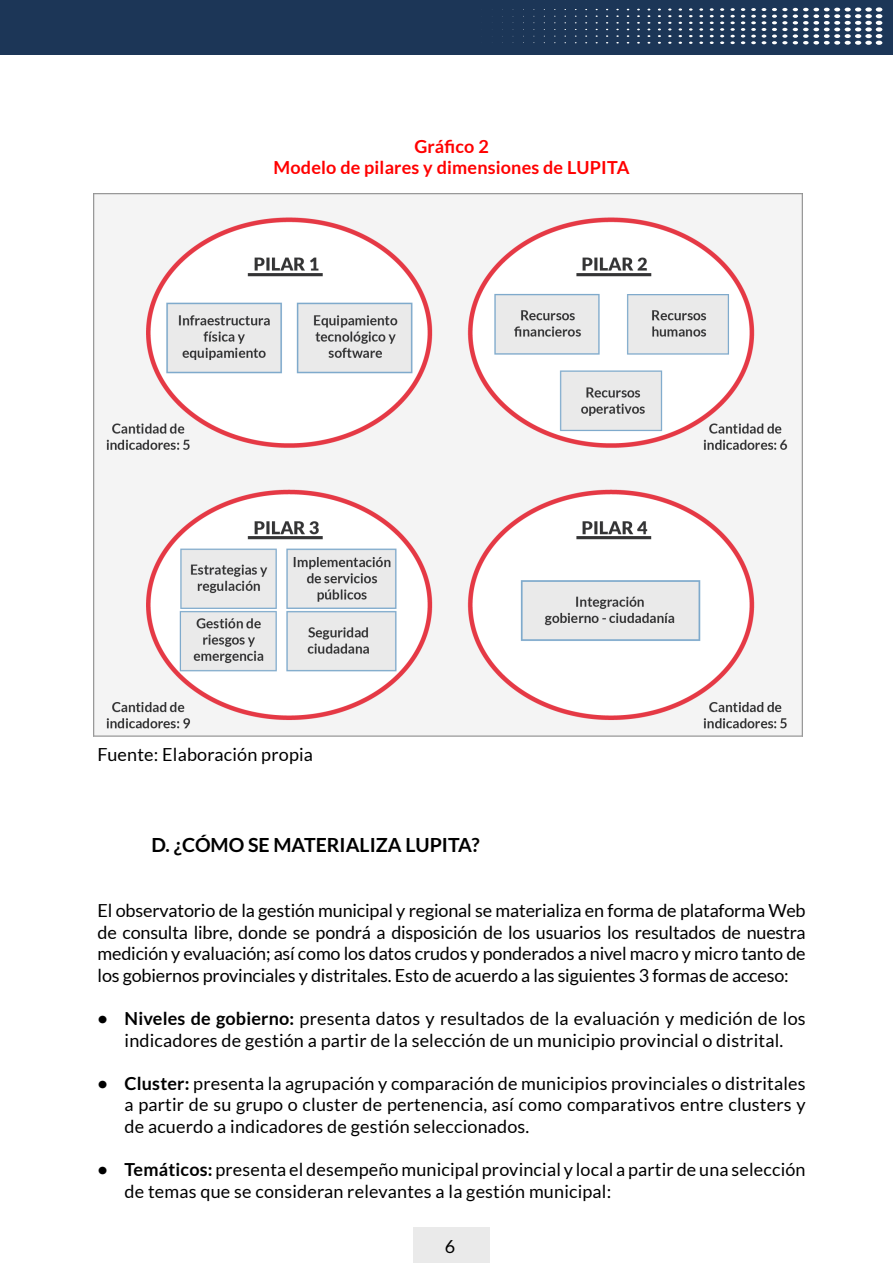
<style>
.page{position:relative;width:893px;height:1263px;background:#fff}
.page>*{position:absolute;margin:0;border:0;box-sizing:border-box;transform-origin:0 0}
.t1{font:700 19.5px "Lato";color:#000}
.t2{font:18px/21.6px "Lato";letter-spacing:.01em;color:#000;text-align:justify}
.t3{font:700 18px "Lato";letter-spacing:.01em;color:#f00}
.s1{font-weight:700}
</style>
<div class="page">
<div style="left:0;top:0;width:893px;height:54px;background:#1c3657"></div>
<svg style="left:606px;top:9px;width:2px;height:34px"></svg>
<svg style="left:616px;top:9px;width:3px;height:35px"></svg>
<svg style="left:627px;top:9px;width:2px;height:35px"></svg>
<svg style="left:637px;top:9px;width:3px;height:35px"></svg>
<svg style="left:647px;top:9px;width:3px;height:35px"></svg>
<svg style="left:658px;top:9px;width:3px;height:35px"></svg>
<svg style="left:668px;top:8px;width:3px;height:36px"></svg>
<svg style="left:679px;top:8px;width:3px;height:36px"></svg>
<svg style="left:689px;top:8px;width:4px;height:36px"></svg>
<svg style="left:699px;top:8px;width:4px;height:36px"></svg>
<svg style="left:710px;top:8px;width:4px;height:36px"></svg>
<svg style="left:720px;top:8px;width:4px;height:36px"></svg>
<svg style="left:730px;top:8px;width:5px;height:36px"></svg>
<svg style="left:741px;top:8px;width:4px;height:36px"></svg>
<svg style="left:751px;top:8px;width:5px;height:36px"></svg>
<svg style="left:762px;top:8px;width:4px;height:36px"></svg>
<svg style="left:772px;top:8px;width:15px;height:36px"></svg>
<svg style="left:793px;top:7px;width:89px;height:38px"></svg>
<img style="left:94px;top:193px;width:708px;height:543px">
<div style="left:413px;top:1228px;width:77px;height:35px;background:#eaeaea"></div>
<p class="t3" style="left:414px;top:136px;width:76px">Gráfico 2</p>
<p class="t3" style="left:274px;top:158px;width:357px">Modelo de pilares y dimensiones de LUPITA</p>
<p class="t2" style="left:98px;top:743px;width:217px">Fuente: Elaboración propia</p>
<p class="t1" style="left:152px;top:834px;width:330px">D. ¿CÓMO SE MATERIALIZA LUPITA?</p>
<p class="t2" style="left:98px;top:899px;width:710px">El observatorio de la gestión municipal y regional se materializa en forma de plataforma Web de consulta libre, donde se pondrá a disposición de los usuarios los resultados de nuestra medición y evaluación; así como los datos crudos y ponderados a nivel macro y micro tanto de los gobiernos provinciales y distritales. Esto de acuerdo a las siguientes 3 formas de acceso:</p>
<p class="t2" style="left:98px;top:1007px;width:710px;text-align:center"><span class="s1">• Niveles de gobierno:</span> presenta datos y resultados de la evaluación y medición de los indicadores de gestión a partir de la selección de un municipio provincial o distrital.</p>
<p class="t2" style="left:125px;top:1072px;width:683px;text-indent:-27px"><span class="s1">• Cluster:</span> presenta la agrupación y comparación de municipios provinciales o distritales a partir de su grupo o cluster de pertenencia, así como comparativos entre clusters y de acuerdo a indicadores de gestión seleccionados.</p>
<p class="t2" style="left:125px;top:1159px;width:683px;text-indent:-27px"><span class="s1">• Temáticos:</span> presenta el desempeño municipal provincial y local a partir de una selección de temas que se consideran relevantes a la gestión municipal:</p>
<p class="t2" style="left:445px;top:1228px;width:12px">6</p>
<p class="t2" style="left:445px;top:1235px;width:12px">6</p>
</div>
